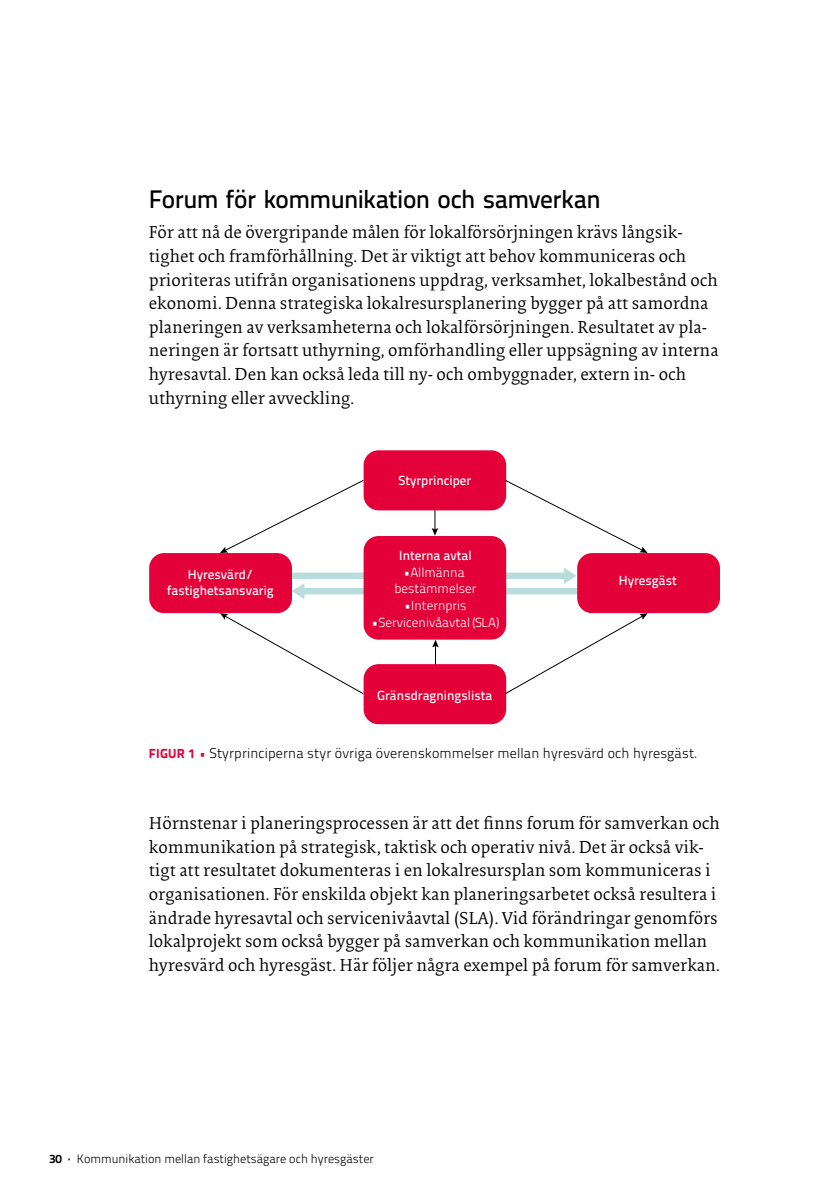
<style>
.page{position:relative;width:819px;height:1201px;background:#fff}
.page>*{position:absolute;margin:0;border:0;box-sizing:border-box;transform-origin:0 0}
.t1{font:25.38px "Titillium Text 22 L 600 wt";letter-spacing:-.02em;color:#000}
.t2{font:500 17.85px/23.6px "Collis Roman";color:#000}
.t3{font:14px "Titillium Text 22 L 250 wt";letter-spacing:.01em;color:#000}
.t4{font:13.12px/16.6px "Titillium Text 22 L 600 wt";color:#fff;text-align:center}
.t5{font:13.12px/16.6px "Titillium Text 22 L 250 wt";color:#fff;text-align:center}
.t6{font:12.25px "Titillium Text 22 L 250 wt";color:#000}
.s1{font-family:"Titillium Text 22 L 999 wt";font-size:13.12px;color:#e40038}
.s2{font-family:"Titillium Text 22 L 800 wt"}
</style>
<div class="page">
<svg style="left:431px;top:510px;width:7px;height:25px"></svg>
<svg style="left:432px;top:639px;width:6px;height:25px"></svg>
<svg style="left:292px;top:567px;width:285px;height:32px"></svg>
<div style="left:363px;top:536px;width:143px;height:103px;background:#e40038;border-radius:15px"></div>
<div style="left:363px;top:450px;width:143px;height:60px;background:#e40038;border-radius:15px"></div>
<div style="left:577px;top:553px;width:142px;height:60px;background:#e40038;border-radius:15px"></div>
<div style="left:363px;top:664px;width:143px;height:60px;background:#e40038;border-radius:15px"></div>
<div style="left:149px;top:553px;width:143px;height:60px;background:#e40038;border-radius:15px"></div>
<svg style="left:220px;top:613px;width:144px;height:82px"></svg>
<svg style="left:504px;top:613px;width:143px;height:82px"></svg>
<svg style="left:220px;top:479px;width:144px;height:74px"></svg>
<svg style="left:504px;top:479px;width:143px;height:74px"></svg>
<h1 class="t1" style="left:149px;top:179px;width:453px">Forum för kommunikation och samverkan</h1>
<p class="t2" style="left:149px;top:221px;width:571px">För att nå de övergripande målen för lokalförsörjningen krävs långsik&shy;tighet och framförhållning. Det är viktigt att behov kommuniceras och prioriteras utifrån organisationens uppdrag, verksamhet, lokalbestånd och ekonomi. Denna strategiska lokalresursplanering bygger på att samordna planeringen av verksamheterna och lokalförsörjningen. Resultatet av pla&shy;neringen är fortsatt uthyrning, omförhandling eller uppsägning av interna hyresavtal. Den kan också leda till ny- och ombyggnader, extern in- och uthyrning eller avveckling.</p>
<p class="t4" style="left:167px;top:565px;width:108px">Hyresvärd/ fastighetsansvarig</p>
<p class="t4" style="left:398px;top:471px;width:74px">Styrprinciper</p>
<p class="t4" style="left:399px;top:546px;width:74px">Interna avtal</p>
<p class="t5" style="left:394px;top:563px;width:84px">•Allmänna bestämmelser</p>
<p class="t5" style="left:404px;top:596px;width:64px">•Internpris</p>
<p class="t5" style="left:371px;top:613px;width:129px">•Servicenivåavtal (SLA)</p>
<p class="t4" style="left:377px;top:686px;width:117px">Gränsdragningslista</p>
<p class="t4" style="left:618px;top:571px;width:60px">Hyresgäst</p>
<p class="t3" style="left:149px;top:743px;width:550px"><span class="s1">FIGUR 1 •</span> Styrprinciperna styr övriga överenskommelser mellan hyresvärd och hyresgäst.</p>
<p class="t2" style="left:149px;top:812px;width:572px">Hörnstenar i planeringsprocessen är att det finns forum för samverkan och kommunikation på strategisk, taktisk och operativ nivå. Det är också vik&shy;tigt att resultatet dokumenteras i en lokalresursplan som kommuniceras i organisationen. För enskilda objekt kan planeringsarbetet också resultera i ändrade hyresavtal och servicenivåavtal (SLA). Vid förändringar genomförs lokalprojekt som också bygger på samverkan och kommunikation mellan hyresvärd och hyresgäst. Här följer några exempel på forum för samverkan.</p>
<p class="t6" style="left:49px;top:1149px;width:326px"><span class="s2">30 ·</span> Kommunikation mellan fastighetsägare och hyresgäster</p>
</div>
